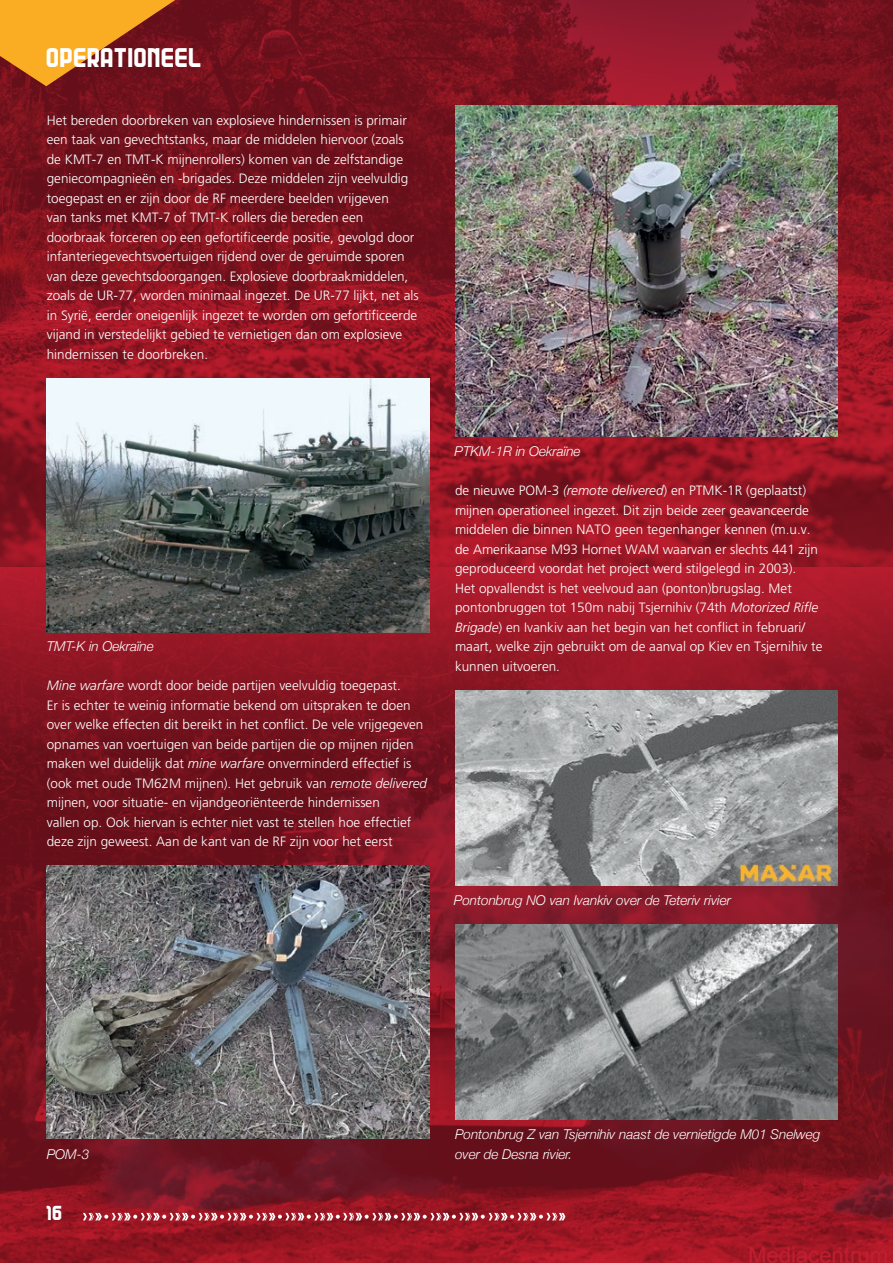
<style>
.page{position:relative;width:893px;height:1263px;background:#fff}
.page>*{position:absolute;margin:0;border:0;box-sizing:border-box;transform-origin:0 0}
.t1{font:24px "A25 SQUANOVA";color:#fff}
.t2{font:18px "A25 SQUANOVA";color:#fff}
.No_Spacing{font:300 13.5px/19.5px "Frutiger LT Std";color:#fff}
.No_Spacing-2{font:italic 300 13.5px/19.5px "Helvetica Neue";color:#fff}
.s1{font-style:italic}
</style>
<div class="page">
<img style="left:0;top:0;width:893px;height:567px">
<img style="left:0;top:567px;width:893px;height:696px">
<img style="left:47px;top:378px;width:382px;height:254px">
<img style="left:47px;top:866px;width:382px;height:272px">
<img style="left:455px;top:105px;width:382px;height:332px">
<img style="left:455px;top:924px;width:383px;height:195px">
<img style="left:455px;top:690px;width:383px;height:195px">
<svg style="left:83px;top:1213px;width:482px;height:7px"></svg>
<svg style="left:0;top:0;width:194px;height:86px"></svg>
<p class="t1" style="left:47px;top:45px;width:158px">OPERATIONEEL</p>
<p class="No_Spacing" style="left:47px;top:111px;width:374px">Het bereden doorbreken van explosieve hindernissen is primair een taak van gevechtstanks, maar de middelen hiervoor (zoals de KMT-7 en TMT-K mijnenrollers) komen van de zelfstandige geniecompagnieën en -brigades. Deze middelen zijn veelvuldig toegepast en er zijn door de RF meerdere beelden vrijgeven<br>van tanks met KMT-7 of TMT-K rollers die bereden een doorbraak forceren op een gefortificeerde positie, gevolgd door infanteriegevechtsvoertuigen rijdend over de geruimde sporen van deze gevechtsdoorgangen. Explosieve doorbraakmiddelen, zoals de UR-77, worden minimaal ingezet. De UR-77 lijkt, net als in Syrië, eerder oneigenlijk ingezet te worden om gefortificeerde vijand in verstedelijkt gebied te vernietigen dan om explosieve hindernissen te doorbreken.</p>
<p class="No_Spacing-2" style="left:47px;top:636px;width:109px">TMT-K in Oekraïne</p>
<p class="No_Spacing" style="left:47px;top:676px;width:382px"><span class="s1">Mine warfare</span> wordt door beide partijen veelvuldig toegepast.<br>Er is echter te weinig informatie bekend om uitspraken te doen over welke effecten dit bereikt in het conflict. De vele vrijgegeven opnames van voertuigen van beide partijen die op mijnen rijden maken wel duidelijk dat <span class="s1">mine warfare</span> onverminderd effectief is (ook met oude TM62M mijnen). Het gebruik van <span class="s1">remote delivered </span>mijnen, voor situatie- en vijandgeoriënteerde hindernissen<br>vallen op. Ook hiervan is echter niet vast te stellen hoe effectief deze zijn geweest. Aan de kant van de RF zijn voor het eerst</p>
<p class="No_Spacing-2" style="left:455px;top:441px;width:128px">PTKM-1R in Oekraïne</p>
<p class="No_Spacing" style="left:455px;top:481px;width:365px">de nieuwe POM-3 <span class="s1">(remote delivered</span>) en PTMK-1R (geplaatst) mijnen operationeel ingezet. Dit zijn beide zeer geavanceerde middelen die binnen NATO geen tegenhanger kennen (m.u.v. de Amerikaanse M93 Hornet WAM waarvan er slechts 441 zijn geproduceerd voordat het project werd stilgelegd in 2003).</p>
<p class="No_Spacing" style="left:455px;top:579px;width:369px">Het opvallendst is het veelvoud aan (ponton)brugslag. Met pontonbruggen tot 150m nabij Tsjernihiv (74th <span class="s1">Motorized Rifle Brigade</span>) en Ivankiv aan het begin van het conflict in februari/ maart, welke zijn gebruikt om de aanval op Kiev en Tsjernihiv te kunnen uitvoeren.</p>
<p class="No_Spacing-2" style="left:454px;top:889px;width:279px">Pontonbrug NO van Ivankiv over de Teteriv rivier</p>
<p class="No_Spacing-2" style="left:47px;top:1143px;width:44px">POM-3</p>
<h2 class="t2" style="left:47px;top:1203px;width:18px">16</h2>
<p class="No_Spacing-2" style="left:455px;top:1123px;width:367px">Pontonbrug Z van Tsjernihiv naast de vernietigde M01 Snelweg over de Desna rivier.</p>
</div>
